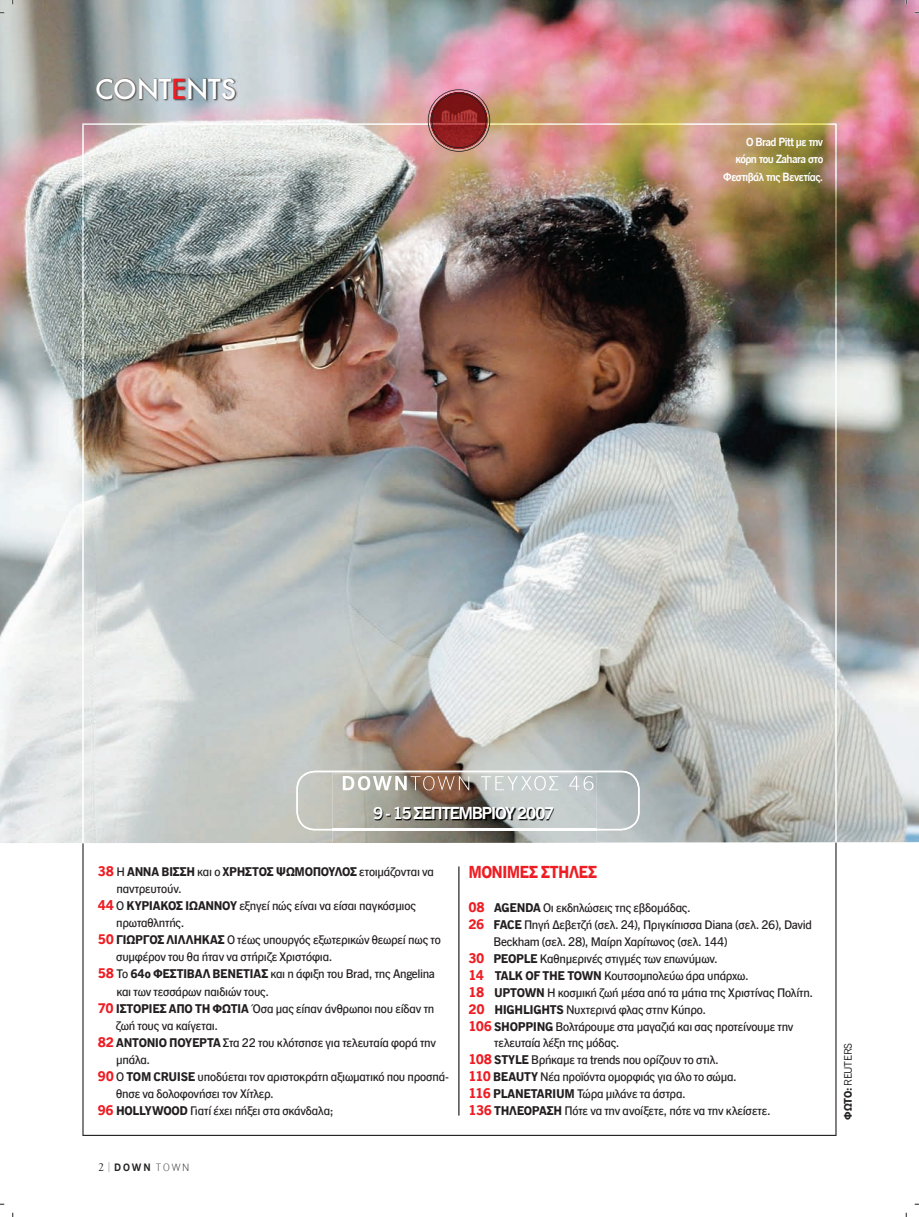
<style>
.page{position:relative;width:919px;height:1217px;background:#fff}
.page>*{position:absolute;margin:0;border:0;box-sizing:border-box;transform-origin:0 0}
.t1{font:500 30px "Futura Greek";letter-spacing:-.01em;color:#fff}
.t2{font:600 16.5px "C Dsans 04";letter-spacing:-.085em;color:#fff;scale:1.05 1}
.t3{font:700 16.5px "C Dsans 05";letter-spacing:-.04em;color:#ee1d23;scale:.95 1}
.t4{font:500 12px "C Dsans 03";letter-spacing:-.015em;color:#231f20}
.t5{font:700 12px "C Dsans 05";letter-spacing:-.025em;color:#231f20}
.t6{font:600 11.25px/17.2px "C Dsans 04";letter-spacing:-.045em;color:#fff;text-align:right}
.t7{font:10.5px "C Dsans 02";letter-spacing:-.035em;color:#231f20}
.t8{font:600 10.2px "C Dsans 04";color:#231f20}
.s1{color:#ee1d23}
.s2{font-size:13.5px;color:#ee1d23}
.s3{font-family:"C Dsans 03";font-weight:500}
.s4{font-family:"C Dsans 05";font-weight:700;font-size:13.5px;color:#ee1d23}
.s5{font-family:"C Dsans 05";font-weight:700}
.s6{font-family:"UB Goudies";font-weight:400;font-size:10.5px}
.s7{font-family:"C Dsans 00";font-weight:100;font-style:italic;font-size:12px;color:#808285}
.s8{font-family:"C Dsans 00";font-weight:100}
</style>
<div class="page">
<img style="left:0;top:0;width:918px;height:843px">
<svg style="left:296px;top:770px;width:343px;height:60px;background:#c5c8c6"></svg>
<img style="left:332px;top:773px;width:264px;height:69px">
<img style="left:342px;top:775px;width:1px;height:15px">
<img style="left:343px;top:775px;width:63px;height:15px">
<img style="left:410px;top:775px;width:59px;height:15px">
<img style="left:481px;top:775px;width:112px;height:15px">
<img style="left:332px;top:828px;width:264px;height:2px">
<svg style="left:428px;top:89px;width:62px;height:34px;background:#9a4246"></svg>
<svg style="left:82px;top:842px;width:754px;height:293px"></svg>
<img style="left:82px;top:123px;width:754px;height:52px">
<img style="left:82px;top:175px;width:3px;height:668px">
<img style="left:834px;top:175px;width:2px;height:668px">
<img style="left:428px;top:123px;width:62px;height:2px">
<img style="left:431px;top:123px;width:55px;height:2px">
<img style="left:96px;top:77px;width:141px;height:25px">
<hr style="left:458px;top:866px;width:1px;height:249px;background:#231f20">
<h1 class="t1" style="left:95px;top:77px;width:142px">CONT<span class="s1">E</span>NTS</h1>
<p class="t6" style="left:723px;top:134px;width:101px">Ο Βrad Pitt µε την κόρη του Ζahara στο<br>Φεστιβάλ της Βενετίας.</p>
<h2 class="t2" style="left:373px;top:806px;width:174px">9 - 15 ΣΕΠΤΕΜΒΡΙΟΥ 2007</h2>
<p class="t5" style="left:98px;top:866px;width:338px"><span class="s2">38</span> <span class="s3">Η</span> ΑΝΝΑ ΒΙΣΣΗ <span class="s3">και ο</span> ΧΡΗΣΤΟΣ ΨΩΜΟΠΟΥΛΟΣ <span class="s3">ετοιµάζονται να</span></p>
<p class="t4" style="left:116px;top:883px;width:67px">παντρευτούν.</p>
<p class="t4" style="left:98px;top:900px;width:320px"><span class="s4">44</span> Ο <span class="s5">ΚΥΡΙΑΚΟΣ ΙΩΑΝΝΟΥ</span> εξηγεί πώς είναι να είσαι παγκόσµιος</p>
<p class="t4" style="left:116px;top:917px;width:70px">πρωταθλητής.</p>
<p class="t4" style="left:98px;top:934px;width:344px"><span class="s4">50</span> <span class="s5">ΓΙΩΡΓΟΣ ΛΙΛΛΗΚΑΣ</span> Ο τέως υπουργός εξωτερικών θεωρεί πως το</p>
<p class="t4" style="left:116px;top:952px;width:218px">συµφέρον του θα ήταν να στήριζε Χριστόφια.</p>
<p class="t4" style="left:98px;top:969px;width:338px"><span class="s4">58</span> Το <span class="s5">64ο ΦΕΣΤΙΒΑΛ ΒΕΝΕΤΙΑΣ</span> και η άφιξη του Brad, της Angelina</p>
<p class="t4" style="left:116px;top:986px;width:154px">και των τεσσάρων παιδιών τους.</p>
<p class="t4" style="left:98px;top:1003px;width:338px"><span class="s4">70</span> <span class="s5">ΙΣΤΟΡΙΕΣ ΑΠΟ ΤΗ ΦΩΤΙΑ</span> Όσα µας είπαν άνθρωποι που είδαν τη</p>
<p class="t4" style="left:116px;top:1020px;width:104px">ζωή τους να καίγεται.</p>
<p class="t4" style="left:98px;top:1037px;width:340px"><span class="s4">82</span> <span class="s5">ΑΝΤΟΝΙΟ ΠΟΥΕΡΤΑ</span> Στα 22 του κλότσησε για τελευταία φορά την</p>
<p class="t4" style="left:116px;top:1054px;width:35px">µπάλα.</p>
<p class="t4" style="left:98px;top:1071px;width:353px"><span class="s4">90</span> O <span class="s5">TOM CRUISE</span> υποδύεται τον αριστοκράτη αξιωµατικό που προσπά-</p>
<p class="t4" style="left:116px;top:1088px;width:159px">θησε να δολοφονήσει τον Χίτλερ.</p>
<p class="t4" style="left:98px;top:1105px;width:237px"><span class="s4">96</span> <span class="s5">HOLLYWOOD</span> Γιατί έχει πήξει στα σκάνδαλα;</p>
<p class="t8" style="left:98px;top:1162px;width:93px"><span class="s6">2</span> <span class="s7">/</span>DOWN <span class="s8">TOWN</span></p>
<h2 class="t3" style="left:468px;top:865px;width:137px">ΜΟΝΙΜΕΣ ΣΤΗΛΕΣ</h2>
<p class="t4" style="left:468px;top:902px;width:224px"><span class="s4">08</span> <span class="s5">AGENDA</span> Οι εκδηλώσεις της εβδοµάδας.</p>
<p class="t4" style="left:468px;top:919px;width:345px"><span class="s4">26</span> <span class="s5">FACE</span> Πηγή ∆εβετζή (σελ. 24), Πριγκίπισσα Diana (σελ. 26), David</p>
<p class="t4" style="left:493px;top:936px;width:236px">Beckham (σελ. 28), Μαίρη Χαρίτωνος (σελ. 144)</p>
<p class="t4" style="left:468px;top:953px;width:251px"><span class="s4">30</span> <span class="s5">PEOPLE</span> Καθηµερινές στιγµές των επωνύµων.</p>
<p class="t4" style="left:468px;top:970px;width:281px"><span class="s4">14</span> <span class="s5">ΤΑLK OF THE TOWN</span> Κουτσοµπολεύω άρα υπάρχω.</p>
<p class="t4" style="left:468px;top:987px;width:346px"><span class="s4">18</span> <span class="s5">UPTOWN</span> Η κοσµική ζωή µέσα από τα µάτια της Χριστίνας Πολίτη.</p>
<p class="t4" style="left:468px;top:1004px;width:239px"><span class="s4">20</span> <span class="s5">HIGHLIGHTS</span> Νυχτερινά φλας στην Κύπρο.</p>
<p class="t4" style="left:468px;top:1021px;width:326px"><span class="s4">106</span> <span class="s5">SHOPPING</span> Βολτάρουµε στα µαγαζιά και σας προτείνουµε την</p>
<p class="t4" style="left:494px;top:1038px;width:127px">τελευταία λέξη της µόδας.</p>
<p class="t4" style="left:468px;top:1054px;width:252px"><span class="s4">108</span> <span class="s5">STYLE</span> Βρήκαµε τα trends που ορίζουν το στιλ.</p>
<p class="t4" style="left:468px;top:1071px;width:270px"><span class="s4">110</span> <span class="s5">BEAUTY</span> Νέα προϊόντα οµορφιάς για όλο το σώµα.</p>
<p class="t4" style="left:468px;top:1088px;width:219px"><span class="s4">116</span> <span class="s5">PLANETARIUM</span> Τώρα µιλάνε τα άστρα.</p>
<p class="t4" style="left:468px;top:1105px;width:304px"><span class="s4">136</span> <span class="s5">ΤΗΛΕΟΡΑΣΗ</span> Πότε να την ανοίξετε, πότε να την κλείσετε.</p>
<p class="t7" style="left:843px;top:1119px;width:78px;rotate:-90deg"><span class="s5">ΦΩΤΟ:</span> REUTERS</p>
</div>
